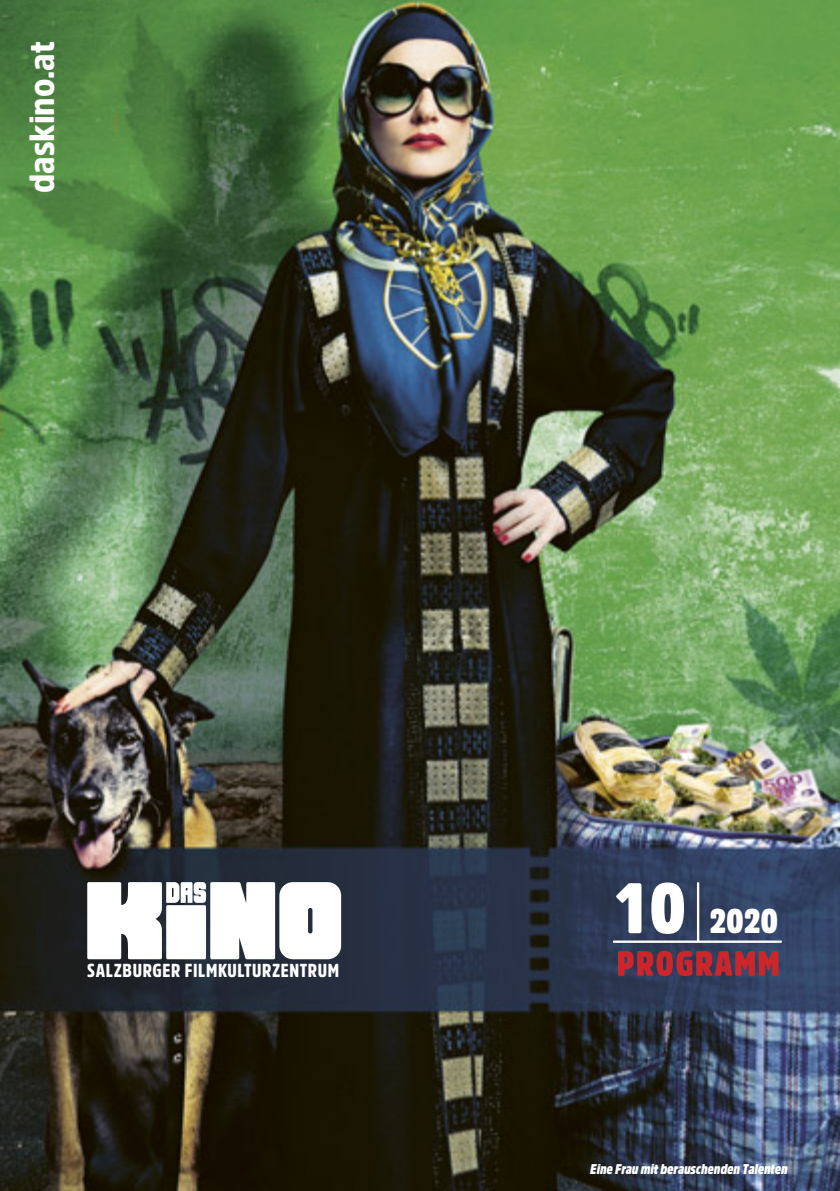
<style>
.page{position:relative;width:840px;height:1191px;background:#fff}
.page>*{position:absolute;margin:0;border:0;box-sizing:border-box;transform-origin:0 0}
.t1{font:96.4px "Kino";color:#fff}
.t2{font:900 34.8px "Amsi Pro Narw";color:#fff}
.t3{font:900 34px "Amsi Pro Cond";color:#fff}
.t4{font:900 18.6px "Amsi Pro Cond";letter-spacing:.035em;color:#fff}
.t5{font:italic 900 14px "Amsi Pro Cond";color:#fff}
.s1{font-size:70.6px}
.s2{font-weight:200;font-size:70.6px}
</style>
<div class="page">
<img style="left:0;top:0;width:839px;height:1191px">
<svg style="left:617px;top:950px;width:160px;height:26px"></svg>
<hr style="left:612px;top:940px;width:169px;height:3px;background:#fff">
<p class="t2" style="left:30px;top:193px;width:153px;rotate:-90deg">daskino.at</p>
<p class="t1" style="left:87px;top:869px;width:268px">1</p>
<p class="t4" style="left:87px;top:963px;width:253px">SALZBURGER FILMKULTURZENTRUM</p>
<p class="t3" style="left:614px;top:909px;width:165px"><span class="s1">10</span><span class="s2">|</span>2020</p>
<p class="t5" style="left:590px;top:1164px;width:199px">Eine Frau mit berauschenden Talenten</p>
</div>
